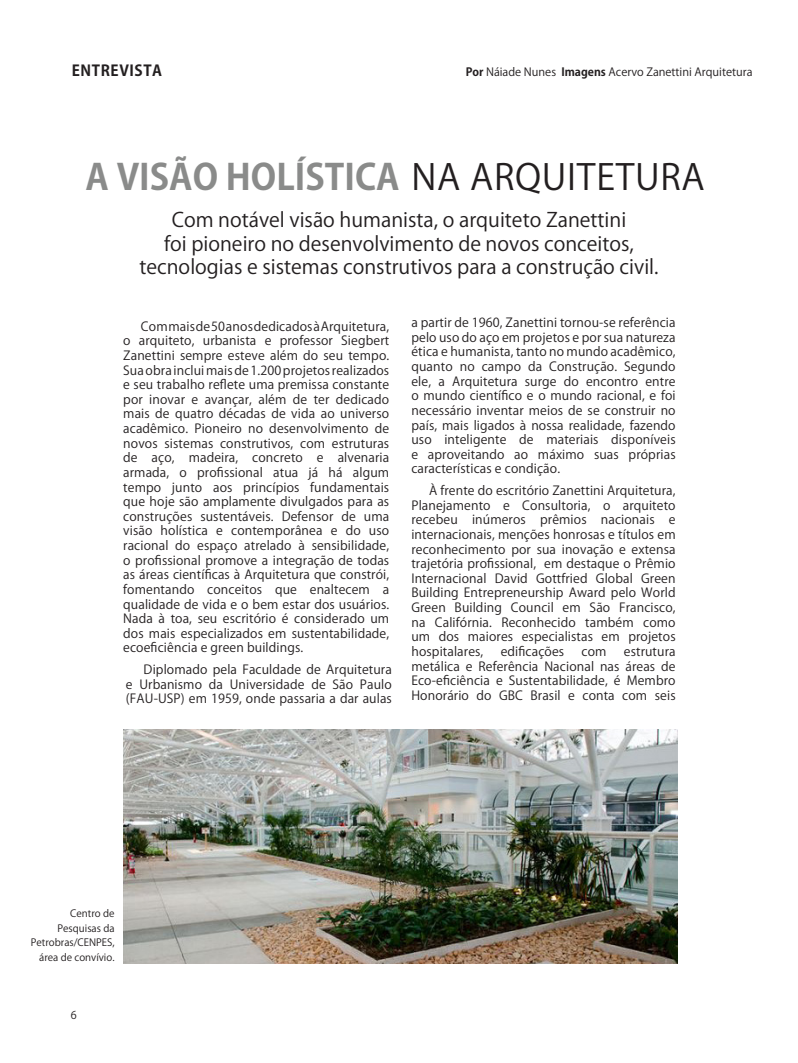
<style>
.page{position:relative;width:798px;height:1063px;background:#fff}
.page>*{position:absolute;margin:0;border:0;box-sizing:border-box;transform-origin:0 0}
.t1{font:700 35.38px "Koz Go Pr 6 N";color:#8a8b8a}
.t2{font:19.88px "Koz Go Pr 6 N";color:#231f20}
.t3{font:700 15px "Koz Go Std";letter-spacing:.04em;color:#231f20}
.t4{font:12.5px/14.6px "Koz Go Std";letter-spacing:.01em;color:#231f20;text-align:justify}
.t5{font:11.25px "Koz Go Std";color:#231f20}
.t6{font:10.75px "Koz Go Pr 6 N";color:#231f20}
.t7{font:10px "Koz Go Std";color:#231f20}
.s1{font-weight:700}
.s2{font-weight:400;color:#231f20}
</style>
<div class="page">
<img style="left:123px;top:730px;width:554px;height:234px">
<p class="t3" style="left:72px;top:61px;width:92px">ENTREVISTA</p>
<p class="t5" style="left:465px;top:65px;width:288px"><span class="s1">Por</span> Náiade Nunes <span class="s1">Imagens</span> Acervo Zanettini Arquitetura</p>
<p class="t1" style="left:85px;top:157px;width:620px">A VISÃO HOLÍSTICA <span class="s2">NA ARQUITETURA</span></p>
<p class="t2" style="left:172px;top:208px;width:456px">Com notável visão humanista, o arquiteto Zanettini</p>
<p class="t2" style="left:164px;top:232px;width:471px">foi pioneiro no desenvolvimento de novos conceitos,</p>
<p class="t2" style="left:139px;top:256px;width:520px">tecnologias e sistemas construtivos para a construção civil.</p>
<p class="t4" style="left:123px;top:319px;width:267px;text-indent:18px">Com mais de 50 anos dedicados à Arquitetura, o arquiteto, urbanista e professor Siegbert Zanettini sempre esteve além do seu tempo.<br>Sua obra inclui mais de 1.200 projetos realizados e seu trabalho reflete uma premissa constante por inovar e avançar, além de ter dedicado mais de quatro décadas de vida ao universo acadêmico. Pioneiro no desenvolvimento de novos sistemas construtivos, com estruturas de aço, madeira, concreto e alvenaria armada, o profissional atua já há algum tempo junto aos princípios fundamentais que hoje são amplamente divulgados para as construções sustentáveis. Defensor de uma visão holística e contemporânea e do uso racional do espaço atrelado à sensibilidade, o profissional promove a integração de todas as áreas científicas à Arquitetura que constrói, fomentando conceitos que enaltecem a qualidade de vida e o bem estar dos usuários.<br>Nada à toa, seu escritório é considerado um dos mais especializados em sustentabilidade, ecoeficiência e green buildings.</p>
<p class="t4" style="left:126px;top:663px;width:267px;text-indent:18px">Diplomado pela Faculdade de Arquitetura e Urbanismo da Universidade de São Paulo (FAU-USP) em 1959, onde passaria a dar aulas</p>
<p class="t4" style="left:411px;top:316px;width:265px">a partir de 1960, Zanettini tornou-se referência pelo uso do aço em projetos e por sua natureza ética e humanista, tanto no mundo acadêmico, quanto no campo da Construção. Segundo ele, a Arquitetura surge do encontro entre o mundo científico e o mundo racional, e foi necessário inventar meios de se construir no país, mais ligados à nossa realidade, fazendo uso inteligente de materiais disponíveis e aproveitando ao máximo suas próprias características e condição.</p>
<p class="t4" style="left:411px;top:484px;width:265px;text-indent:18px">À frente do escritório Zanettini Arquitetura, Planejamento e Consultoria, o arquiteto recebeu inúmeros prêmios nacionais e internacionais, menções honrosas e títulos em reconhecimento por sua inovação e extensa trajetória profissional, em destaque o Prêmio Internacional David Gottfried Global Green Building Entrepreneurship Award pelo World Green Building Council em São Francisco, na Califórnia. Reconhecido também como um dos maiores especialistas em projetos hospitalares,</p>
<p class="t4" style="left:500px;top:645px;width:65px">edificações</p>
<p class="t4" style="left:581px;top:645px;width:26px">com</p>
<p class="t4" style="left:411px;top:645px;width:265px;text-indent:212px">estrutura metálica e Referência Nacional nas áreas de Eco-eficiência e Sustentabilidade, é Membro Honorário do GBC Brasil e conta com seis</p>
<p class="t7" style="left:70px;top:907px;width:46px">Centro de</p>
<p class="t7" style="left:57px;top:922px;width:58px">Pesquisas da</p>
<p class="t7" style="left:31px;top:936px;width:85px">Petrobras/CENPES,</p>
<p class="t7" style="left:39px;top:951px;width:77px">área de convívio.</p>
<p class="t6" style="left:71px;top:1009px;width:7px">6</p>
</div>
